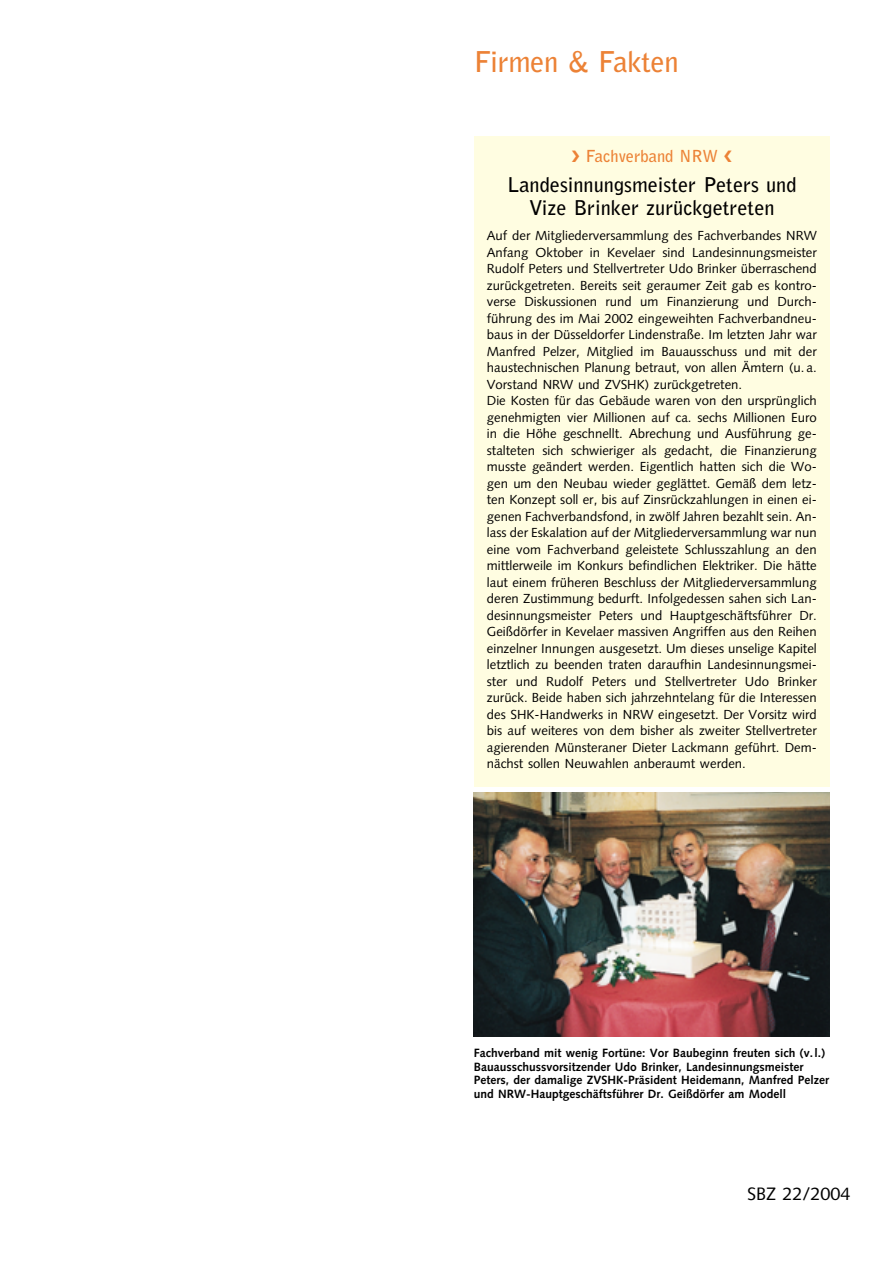
<style>
.page{position:relative;width:893px;height:1263px;background:#fff}
.page>*{position:absolute;margin:0;border:0;box-sizing:border-box;transform-origin:0 0}
.t1{font:700 28.5px "Bell Gothic";letter-spacing:-.01em;color:#ec8236}
.t2{font:700 20.25px/23.2px "Bell Gothic";color:#000;text-align:center}
.t3{font:18px "Syntax";color:#000}
.t4{font:700 16.5px "Bell Gothic";color:#ec8236}
.t5{font:13.2px/16.5px "Syntax";color:#000}
.t6{font:700 12px/13.5px "Syntax";color:#000}
</style>
<div class="page">
<div style="left:474px;top:136px;width:355px;height:651px;background:#fffde1"></div>
<img style="left:473px;top:793px;width:356px;height:243px">
<h1 class="t1" style="left:474px;top:51px;width:206px">Firmen &amp; Fakten</h1>
<p class="t4" style="left:585px;top:150px;width:134px">Fachverband NRW</p>
<h2 class="t2" style="left:507px;top:175px;width:291px">Landesinnungsmeister Peters und<br>Vize Brinker zurückgetreten</h2>
<p class="t5" style="left:487px;top:229px;width:331px">Auf der Mitgliederversammlung des Fachverbandes NRW Anfang Oktober in Kevelaer sind Landesinnungsmeister Rudolf Peters und Stellvertreter Udo Brinker überraschend zurückgetreten. Bereits seit geraumer Zeit gab es kontro&shy;verse Diskussionen rund um Finanzierung und Durch&shy;führung des im Mai 2002 eingeweihten Fachverbandneu&shy;baus in der Düsseldorfer Lindenstraße. Im letzten Jahr war Manfred Pelzer, Mitglied im Bauausschuss und mit der haustechnischen Planung betraut, von allen Ämtern (u. a.<br>Vorstand NRW und ZVSHK) zurückgetreten.<br>Die Kosten für das Gebäude waren von den ursprünglich genehmigten vier Millionen auf ca. sechs Millionen Euro in die Höhe geschnellt. Abrechung und Ausführung ge&shy;stalteten sich schwieriger als gedacht, die Finanzierung musste geändert werden. Eigentlich hatten sich die Wo&shy;gen um den Neubau wieder geglättet. Gemäß dem letz&shy;ten Konzept soll er, bis auf Zinsrückzahlungen in einen ei&shy;genen Fachverbandsfond, in zwölf Jahren bezahlt sein. An&shy;lass der Eskalation auf der Mitgliederversammlung war nun eine vom Fachverband geleistete Schlusszahlung an den mittlerweile im Konkurs befindlichen Elektriker. Die hätte laut einem früheren Beschluss der Mitgliederversammlung deren Zustimmung bedurft. Infolgedessen sahen sich Lan&shy;desinnungsmeister Peters und Hauptgeschäftsführer Dr.<br>Geißdörfer in Kevelaer massiven Angriffen aus den Reihen einzelner Innungen ausgesetzt. Um dieses unselige Kapitel letztlich zu beenden traten daraufhin Landesinnungsmei&shy;ster und Rudolf Peters und Stellvertreter Udo Brinker zurück. Beide haben sich jahrzehntelang für die Interessen des SHK-Handwerks in NRW eingesetzt. Der Vorsitz wird bis auf weiteres von dem bisher als zweiter Stellvertreter agierenden Münsteraner Dieter Lackmann geführt. Dem&shy;nächst sollen Neuwahlen anberaumt werden.</p>
<p class="t6" style="left:473px;top:1048px;width:357px">Fachverband mit wenig Fortüne: Vor Baubeginn freuten sich (v.l.)<br>Bauausschussvorsitzender Udo Brinker, Landesinnungsmeister Peters, der damalige ZVSHK-Präsident Heidemann, Manfred Pelzer und NRW-Hauptgeschäftsführer Dr. Geißdörfer am Modell</p>
<h3 class="t3" style="left:747px;top:1186px;width:105px">SBZ 22/2004</h3>
</div>
